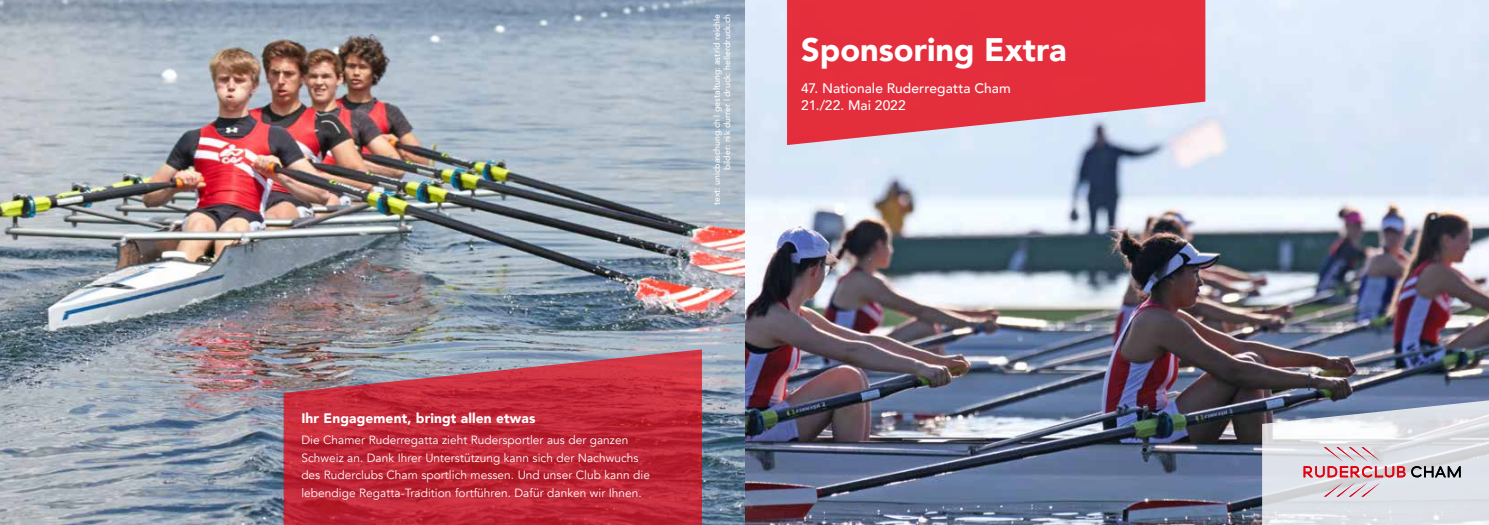
<style>
.page{position:relative;width:1489px;height:525px;background:#fff}
.page>*{position:absolute;margin:0;border:0;box-sizing:border-box;transform-origin:0 0}
.t1{font:900 32.5px "Avenir";color:#fff}
.t2{font:500 13.75px/17.5px "Avenir";letter-spacing:.005em;color:#fff}
.t3{font:900 13.75px "Avenir";letter-spacing:.01em;color:#fff}
.t4{font:11.88px/17.5px "Avenir";letter-spacing:.005em;color:#fff}
.t5{font:500 8.75px/10.5px "Avenir";color:#fff;text-align:right}
</style>
<div class="page">
<img style="left:0;top:0;width:1488px;height:524px">
<svg style="left:1261px;top:380px;width:227px;height:144px;background:#bbc0cb"></svg>
<svg style="left:787px;top:0;width:418px;height:145px;background:#e24957"></svg>
<svg style="left:1411px;top:466px;width:49px;height:11px"></svg>
<svg style="left:1303px;top:447px;width:102px;height:49px;background:#dcc0c8"></svg>
<svg style="left:283px;top:349px;width:419px;height:175px;background:#bc3645"></svg>
<p class="t5" style="left:711px;top:205px;width:193px;rotate:-90deg">text: unicbaschung.ch | gestaltung: astrid reichle bilder: nik durrer | druck: hellerdruck.ch</p>
<h1 class="t1" style="left:801px;top:22px;width:267px">Sponsoring Extra</h1>
<p class="t2" style="left:801px;top:78px;width:211px">47. Nationale Ruderregatta Cham<br>21./22. Mai 2022</p>
<p class="t3" style="left:301px;top:406px;width:235px">Ihr Engagement, bringt allen etwas</p>
<p class="t4" style="left:301px;top:431px;width:350px">Die Chamer Ruderregatta zieht Rudersportler aus der ganzen Schweiz an. Dank Ihrer Unterstützung kann sich der Nachwuchs des Ruderclubs Cham sportlich messen. Und unser Club kann die lebendige Regatta-Tradition fortführen. Dafür danken wir Ihnen.</p>
</div>
